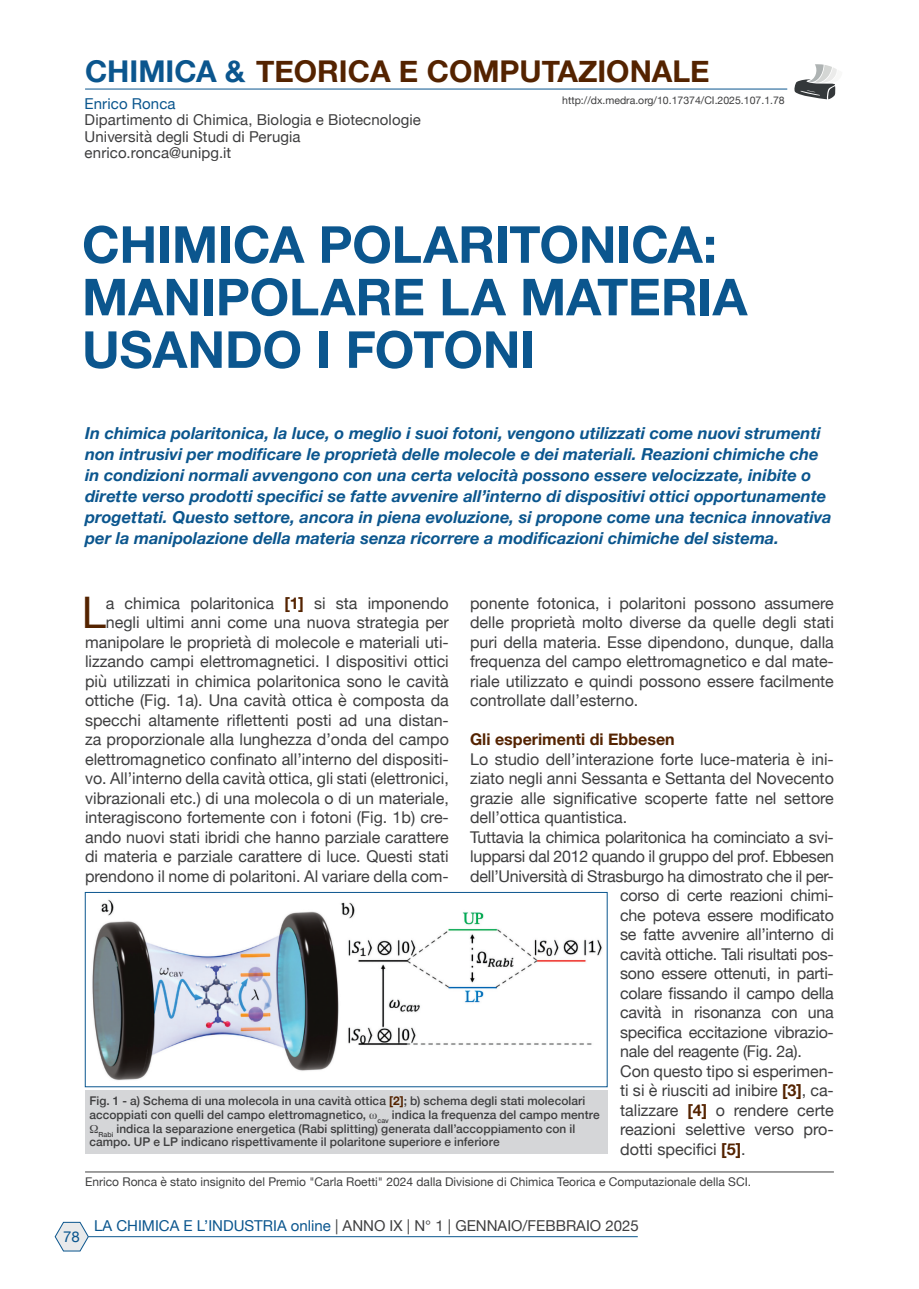
<style>
.page{position:relative;width:919px;height:1289px;background:#fff}
.page>*{position:absolute;margin:0;border:0;box-sizing:border-box;transform-origin:0 0}
.Titolo_articolo{font:700 51px/52.5px "Helvetica Neue";letter-spacing:-.005em;color:#0b568e}
.Body_Text_2{font:43.5px "Helvetica Neue";color:#542300}
.t1{font:700 30px "Helvetica Neue";color:#542300}
.Sottotitolo{font:italic 700 16.5px/21px "Helvetica Neue";color:#0b568e}
.Body_Text_2-2{font:16.2px/19.5px "Helvetica Neue";color:#3e3e3f;text-align:justify}
.Body_Text_2-3{font:700 16.2px "Helvetica Neue";color:#542300}
.Riepilogo_autori{font:15px "Helvetica Neue";letter-spacing:.005em;color:#3e3e3f}
.Riepilogo_autori-2{font:15px "Helvetica Neue";letter-spacing:.01em;color:#0b568e}
.Dida{font:500 12px "Helvetica Neue";letter-spacing:.005em;color:#3e3e3f}
.t2{font:12px "Helvetica Neue";color:#3e3e3f}
.t3{font:10.5px "Helvetica Neue";color:#3e3e3f}
.s1{color:#0b568e}
.s2{font-weight:700;color:#542300}
</style>
<div class="page">
<hr style="left:88px;top:1236px;width:549px;height:1px;background:#0b568e">
<svg style="left:794px;top:64px;width:43px;height:35px"></svg>
<hr style="left:85px;top:89px;width:702px;height:1px;background:#0b568e">
<svg style="left:55px;top:1222px;width:33px;height:29px"></svg>
<hr style="left:85px;top:1171px;width:748px;height:1px;background:#3e3e3f">
<img style="left:92px;top:899px;width:510px;height:182px">
<div style="left:85px;top:892px;width:522px;height:194px;border:1px solid #0b568e"></div>
<div style="left:85px;top:1090px;width:522px;height:63px;background:#d5d6d8"></div>
<h3 class="t1" style="left:85px;top:48px;width:626px"><span class="s1">CHIMICA &amp;</span> TEORICA E COMPUTAZIONALE</h3>
<p class="Riepilogo_autori-2" style="left:85px;top:92px;width:92px">Enrico Ronca</p>
<p class="Riepilogo_autori" style="left:85px;top:109px;width:338px">Dipartimento di Chimica, Biologia e Biotecnologie</p>
<p class="Riepilogo_autori" style="left:85px;top:125px;width:217px">Università degli Studi di Perugia</p>
<p class="Riepilogo_autori" style="left:85px;top:142px;width:148px">enrico.ronca@unipg.it</p>
<p class="t3" style="left:562px;top:93px;width:224px">http://dx.medra.org/10.17374/CI.2025.107.1.78</p>
<p class="Titolo_articolo" style="left:82px;top:220px;width:667px">CHIMICA POLARITONICA:<br>MANIPOLARE LA MATERIA<br>USANDO I FOTONI</p>
<p class="Sottotitolo" style="left:85px;top:423px;width:748px">In chimica polaritonica, la luce, o meglio i suoi fotoni, vengono utilizzati come nuovi strumenti non intrusivi per modificare le proprietà delle molecole e dei materiali. Reazioni chimiche che in condizioni normali avvengono con una certa velocità possono essere velocizzate, inibite o dirette verso prodotti specifici se fatte avvenire all’interno di dispositivi ottici opportunamente progettati. Questo settore, ancora in piena evoluzione, si propone come una tecnica innovativa per la manipolazione della materia senza ricorrere a modificazioni chimiche del sistema.</p>
<p class="Body_Text_2-2" style="left:85px;top:594px;width:365px;text-align:right">a chimica polaritonica <span class="s2">[1]</span> si sta imponendo negli ultimi anni come una nuova strategia per manipolare le proprietà di molecole e materiali uti&shy;lizzando campi elettromagnetici. I dispositivi ottici più utilizzati in chimica polaritonica sono le cavità ottiche (Fig. 1a). Una cavità ottica è composta da specchi altamente riflettenti posti ad una distan&shy;za proporzionale alla lunghezza d’onda del campo elettromagnetico confinato all’interno del dispositi&shy;vo. All’interno della cavità ottica, gli stati (elettronici, vibrazionali etc.) di una molecola o di un materiale, interagiscono fortemente con i fotoni (Fig. 1b) cre&shy;ando nuovi stati ibridi che hanno parziale carattere di materia e parziale carattere di luce. Questi stati prendono il nome di polaritoni. Al variare della com-</p>
<p class="Body_Text_2-2" style="left:470px;top:594px;width:365px">ponente fotonica, i polaritoni possono assumere delle proprietà molto diverse da quelle degli stati puri della materia. Esse dipendono, dunque, dalla frequenza del campo elettromagnetico e dal mate&shy;riale utilizzato e quindi possono essere facilmente controllate dall’esterno.</p>
<p class="Body_Text_2" style="left:82px;top:581px;width:26px">L</p>
<p class="Body_Text_2-3" style="left:470px;top:726px;width:206px">Gli esperimenti di Ebbesen</p>
<p class="Body_Text_2-2" style="left:470px;top:750px;width:365px">Lo studio dell’interazione forte luce-materia è ini&shy;ziato negli anni Sessanta e Settanta del Novecento grazie alle significative scoperte fatte nel settore dell’ottica quantistica.</p>
<p class="Body_Text_2-2" style="left:470px;top:828px;width:365px">Tuttavia la chimica polaritonica ha cominciato a svi-</p>
<p class="Body_Text_2-2" style="left:470px;top:847px;width:365px">lupparsi dal 2012 quando il gruppo del prof. Ebbesen</p>
<p class="Body_Text_2-2" style="left:470px;top:867px;width:365px">dell’Università di Strasburgo ha dimostrato che il per-</p>
<p class="Body_Text_2-2" style="left:620px;top:886px;width:215px">corso di certe reazioni chimi-</p>
<p class="Body_Text_2-2" style="left:620px;top:906px;width:215px">che poteva essere modificato</p>
<p class="Body_Text_2-2" style="left:620px;top:925px;width:215px">se fatte avvenire all’interno di</p>
<p class="Body_Text_2-2" style="left:620px;top:945px;width:215px">cavità ottiche. Tali risultati pos-</p>
<p class="Body_Text_2-2" style="left:620px;top:964px;width:215px">sono essere ottenuti, in parti-</p>
<p class="Body_Text_2-2" style="left:620px;top:984px;width:215px">colare fissando il campo della</p>
<p class="Body_Text_2-2" style="left:620px;top:1003px;width:215px">cavità in risonanza con una</p>
<p class="Body_Text_2-2" style="left:620px;top:1023px;width:215px">specifica eccitazione vibrazio-</p>
<p class="Body_Text_2-2" style="left:620px;top:1042px;width:183px">nale del reagente (Fig. 2a).</p>
<p class="Body_Text_2-2" style="left:620px;top:1062px;width:215px">Con questo tipo si esperimen&shy;ti si è riusciti ad inibire <span class="s2">[3]</span>, ca&shy;talizzare <span class="s2">[4]</span> o rendere certe reazioni selettive verso pro&shy;dotti specifici <span class="s2">[5]</span>.</p>
<p class="Dida" style="left:89px;top:1091px;width:497px">Fig. 1 - a) Schema di una molecola in una cavità ottica <span class="s2">[2]</span>; b) schema degli stati molecolari</p>
<p class="Dida" style="left:89px;top:1105px;width:512px">accoppiati con quelli del campo elettromagnetico, <sub>cav</sub> indica la frequenza del campo mentre</p>
<p class="Dida" style="left:98px;top:1118px;width:478px"><sub>Rabi</sub> indica la separazione energetica (Rabi splitting) generata dall’accoppiamento con il</p>
<p class="Dida" style="left:89px;top:1132px;width:412px">campo. UP e LP indicano rispettivamente il polaritone superiore e inferiore</p>
<p class="t2" style="left:85px;top:1172px;width:667px">Enrico Ronca è stato insignito del Premio "Carla Roetti" 2024 dalla Divisione di Chimica Teorica e Computazionale della SCI.</p>
<p class="Riepilogo_autori-2" style="left:63px;top:1225px;width:18px">78</p>
<p class="Riepilogo_autori" style="left:94px;top:1214px;width:546px"><span class="s1">LA CHIMICA E L’INDUSTRIA online</span> | ANNO IX | N° 1 | GENNAIO/FEBBRAIO 2025</p>
</div>
